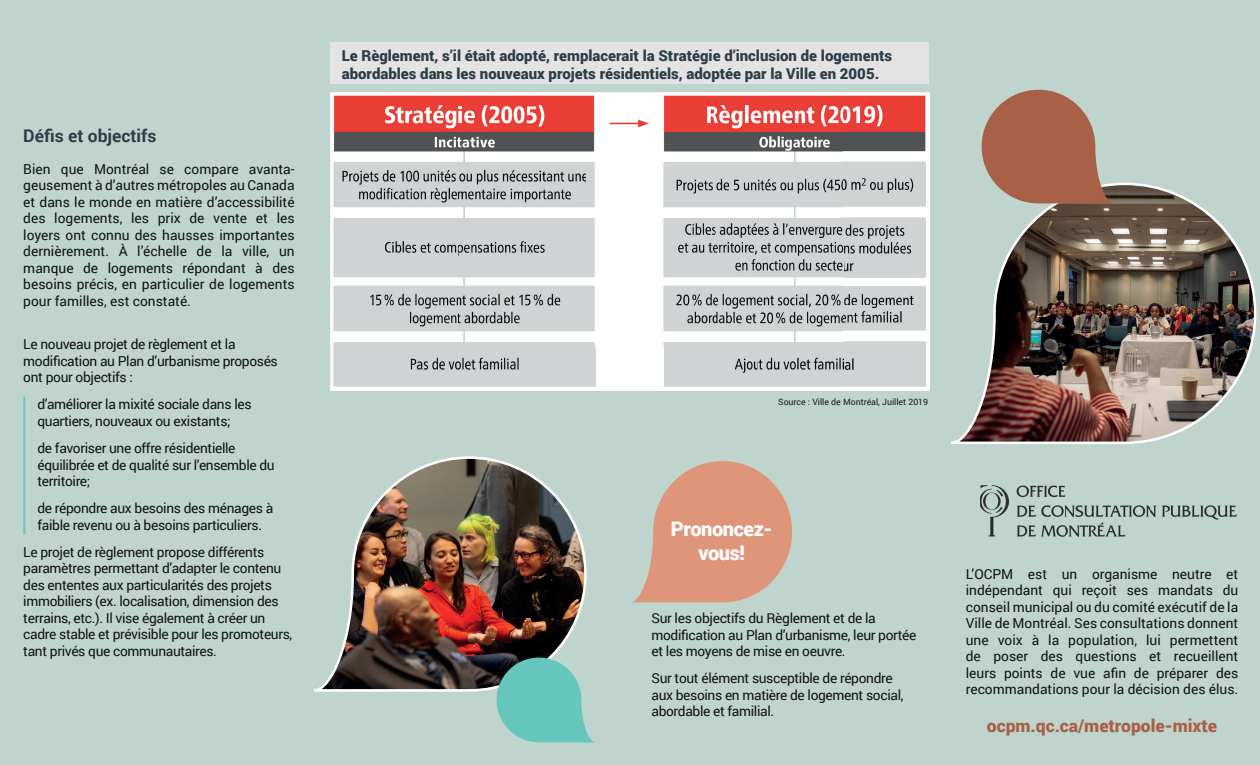
<style>
.page{position:relative;width:1260px;height:765px;background:#bed4cd}
.page>*{position:absolute;margin:0;border:0;box-sizing:border-box;transform-origin:0 0}
.t1{font:900 20px/24px "Roboto";letter-spacing:-.02em;color:#fff;text-align:center}
.t2{font:900 17.5px "Roboto";color:#a86146}
.t3{font:700 17.5px "Roboto";color:#2c3f48}
.t4{font:900 15px/18px "Roboto";color:#2c3f48}
.t5{font:13.75px/16.5px "Roboto";letter-spacing:-.025em;color:#111317}
.t6{font:8.75px "Roboto";color:#1a1b1b}
</style>
<div class="page">
<img style="left:951px;top:182px;width:306px;height:262px">
<svg style="left:982px;top:90px;width:132px;height:113px"></svg>
<img style="left:980px;top:485px;width:256px;height:51px">
<div style="left:330px;top:42px;width:599px;height:41px;background:#e2e3e2"></div>
<img style="left:314px;top:456px;width:273px;height:236px">
<svg style="left:632px;top:461px;width:160px;height:141px"></svg>
<img style="left:330px;top:92px;width:599px;height:298px">
<hr style="left:23px;top:397px;width:2px;height:137px;background:#65c6bd">
<svg style="left:497px;top:658px;width:97px;height:84px"></svg>
<p class="t3" style="left:23px;top:124px;width:135px">Défis et objectifs</p>
<p class="t5" style="left:23px;top:160px;width:273px;text-align:justify">Bien que Montréal se compare avanta&shy;geusement à d’autres métropoles au Canada et dans le monde en matière d’accessibilité des logements, les prix de vente et les loyers ont connu des hausses importantes dernièrement. À l’échelle de la ville, un manque de logements répondant à des besoins précis, en particulier de logements pour familles, est constaté.</p>
<p class="t5" style="left:23px;top:336px;width:256px">Le nouveau projet de règlement et la modification au Plan d’urbanisme proposés ont pour objectifs :</p>
<p class="t5" style="left:38px;top:396px;width:216px">d’améliorer la mixité sociale dans les quartiers, nouveaux ou existants;</p>
<p class="t5" style="left:38px;top:439px;width:239px">de favoriser une offre résidentielle équilibrée et de qualité sur l’ensemble du territoire;</p>
<p class="t5" style="left:38px;top:500px;width:237px">de répondre aux besoins des ménages à faible revenu ou à besoins particuliers.</p>
<p class="t5" style="left:23px;top:543px;width:271px">Le projet de règlement propose différents paramètres permettant d’adapter le contenu des ententes aux particularités des projets immobiliers (ex. localisation, dimension des terrains, etc.). Il vise également à créer un cadre stable et prévisible pour les promoteurs, tant privés que communautaires.</p>
<p class="t4" style="left:342px;top:46px;width:552px">Le Règlement, s’il était adopté, remplacerait la Stratégie d’inclusion de logements abordables dans les nouveaux projets résidentiels, adoptée par la Ville en 2005.</p>
<p class="t6" style="left:778px;top:396px;width:151px">Source : Ville de Montréal, Juillet 2019</p>
<h1 class="t1" style="left:671px;top:516px;width:103px">Prononcez&shy;vous!</h1>
<p class="t5" style="left:651px;top:610px;width:266px">Sur les objectifs du Règlement et de la modification au Plan d’urbanisme, leur portée et les moyens de mise en oeuvre.</p>
<p class="t5" style="left:651px;top:670px;width:254px">Sur tout élément susceptible de répondre aux besoins en matière de logement social, abordable et familial.</p>
<p class="t5" style="left:966px;top:565px;width:274px;text-align:justify">L’OCPM est un organisme neutre et indépendant qui reçoit ses mandats du conseil municipal ou du comité exécutif de la Ville de Montréal. Ses consultations donnent une voix à la population, lui permettent de poser des questions et recueillent leurs points de vue afin de préparer des recommandations pour la décision des élus.</p>
<p class="t2" style="left:987px;top:713px;width:232px">ocpm.qc.ca/metropole-mixte</p>
</div>
